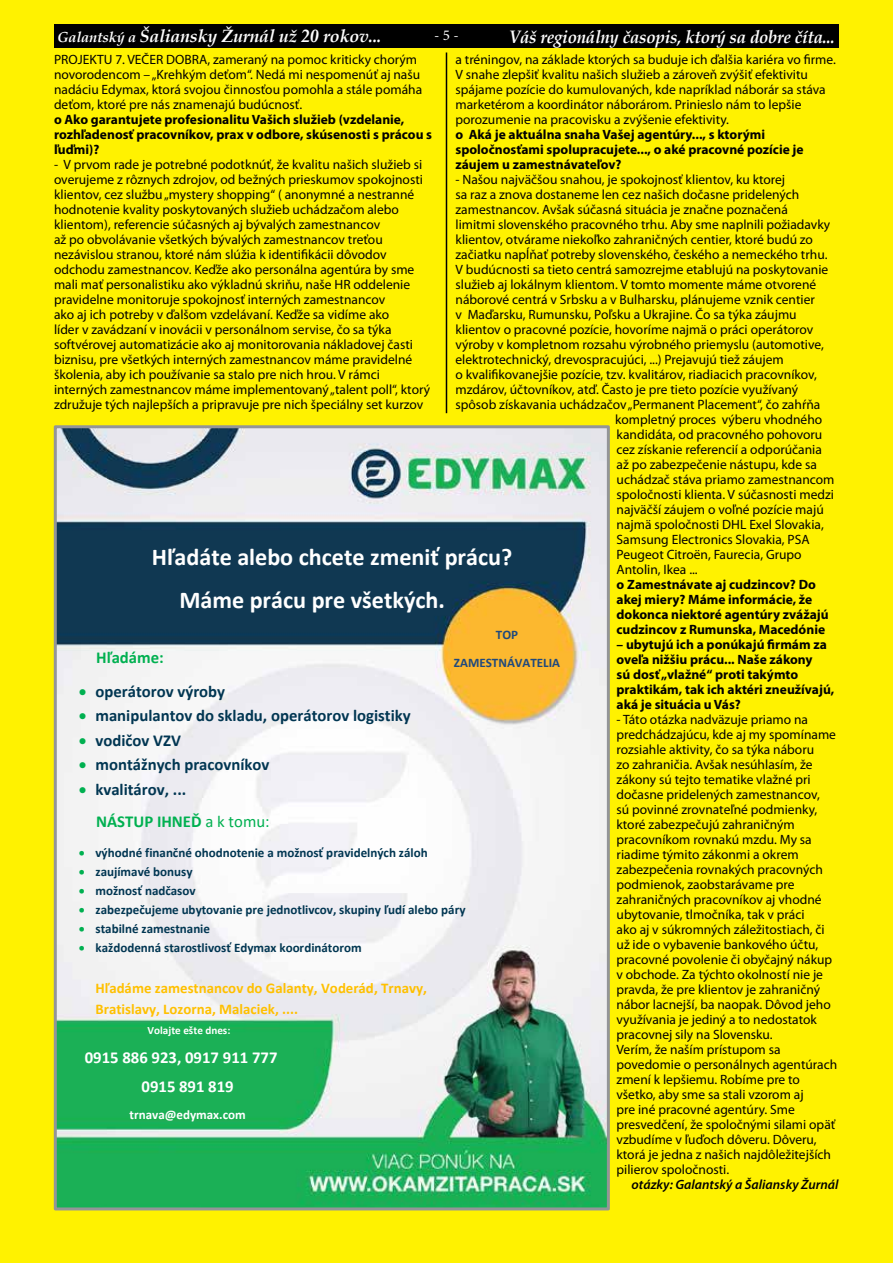
<style>
.page{position:relative;width:893px;height:1263px;background:#fff200}
.page>*{position:absolute;margin:0;border:0;box-sizing:border-box;transform-origin:0 0}
.t1{font:700 24.15px/43.2px "Calibri";color:#fff}
.t2{font:italic 700 18px "Book Antiqua";letter-spacing:-.01em;color:#fff;scale:.93 1}
.t3{font:italic 700 17.7px "Book Antiqua";letter-spacing:-.01em;color:#fff}
.t4{font:700 16.65px/32.7px "Calibri";color:#013652}
.t5{font:700 16.65px/29.7px "Calibri";color:#fff}
.t6{font:700 16.65px "Calibri";color:#00b050}
.t7{font:15px "Minion Pro";color:#fff}
.t8{font:700 14.85px/20.9px "Calibri";color:#ffc000}
.t9{font:13.5px/15px "Myriad Pro";color:#000}
.t10{font:700 13.5px/15px "Myriad Pro";color:#000}
.t11{font:italic 600 13.5px "Myriad Pro";color:#000}
.t12{font:700 13.05px "Calibri";color:#013652}
.t13{font:700 13.05px/27.5px "Calibri";color:#1f497d;text-align:center}
.t14{font:700 13.05px "Calibri";color:#fff}
.t15{font:700 11.1px "Calibri";color:#fff}
.s1{font-size:14.55px}
.s2{color:#00b050}
.s3{font-weight:400;color:#00b050}
</style>
<div class="page">
<img style="left:58px;top:429px;width:548px;height:777px">
<div style="left:54px;top:425px;width:556px;height:785px;border:3px solid #939598"></div>
<hr style="left:446px;top:53px;width:1px;height:360px;background:#000">
<div style="left:54px;top:24px;width:785px;height:24px;background:#000"></div>
<h3 class="t3" style="left:57px;top:24px;width:326px"><span class="s1">Galantský a</span> Šaliansky Žurnál už 20 rokov...</h3>
<p class="t7" style="left:434px;top:25px;width:26px">- 5 -</p>
<h2 class="t2" style="left:509px;top:24px;width:352px">Váš regionálny časopis, ktorý sa dobre číta...</h2>
<p class="t9" style="left:54px;top:52px;width:370px">PROJEKTU 7. VEČER DOBRA, zameraný na pomoc kriticky chorým novorodencom – „Krehkým deťom“. Nedá mi nespomenúť aj našu nadáciu Edymax, ktorá svojou činnosťou pomohla a stále pomáha deťom, ktoré pre nás znamenajú budúcnosť.</p>
<p class="t10" style="left:54px;top:112px;width:380px">o Ako garantujete profesionalitu Vašich služieb (vzdelanie, rozhľadenosť pracovníkov, prax v odbore, skúsenosti s prácou s ľuďmi)?</p>
<p class="t9" style="left:54px;top:157px;width:378px">- V prvom rade je potrebné podotknúť, že kvalitu našich služieb si overujeme z rôznych zdrojov, od bežných prieskumov spokojnosti klientov, cez službu „mystery shopping“ ( anonymné a nestranné hodnotenie kvality poskytovaných služieb uchádzačom alebo klientom), referencie súčasných aj bývalých zamestnancov<br>až po obvolávanie všetkých bývalých zamestnancov treťou nezávislou stranou, ktoré nám slúžia k identifikácii dôvodov odchodu zamestnancov. Keďže ako personálna agentúra by sme mali mať personalistiku ako výkladnú skriňu, naše HR oddelenie pravidelne monitoruje spokojnosť interných zamestnancov<br>ako aj ich potreby v ďalšom vzdelávaní. Keďže sa vidíme ako<br>líder v zavádzaní v inovácii v personálnom servise, čo sa týka softvérovej automatizácie ako aj monitorovania nákladovej časti biznisu, pre všetkých interných zamestnancov máme pravidelné školenia, aby ich používanie sa stalo pre nich hrou. V rámci interných zamestnancov máme implementovaný „talent poll“, ktorý združuje tých najlepších a pripravuje pre nich špeciálny set kurzov</p>
<p class="t9" style="left:455px;top:52px;width:382px">a tréningov, na základe ktorých sa buduje ich ďalšia kariéra vo firme.<br>V snahe zlepšiť kvalitu našich služieb a zároveň zvýšiť efektivitu spájame pozície do kumulovaných, kde napríklad náborár sa stáva marketérom a koordinátor náborárom. Prinieslo nám to lepšie porozumenie na pracovisku a zvýšenie efektivity.</p>
<p class="t10" style="left:455px;top:127px;width:350px">o Aká je aktuálna snaha Vašej agentúry..., s ktorými spoločnosťami spolupracujete..., o aké pracovné pozície je záujem u zamestnávateľov?</p>
<p class="t9" style="left:455px;top:172px;width:331px">- Našou najväčšou snahou, je spokojnosť klientov, ku ktorej</p>
<p class="t9" style="left:455px;top:187px;width:345px">sa raz a znova dostaneme len cez našich dočasne pridelených</p>
<p class="t9" style="left:455px;top:202px;width:334px">zamestnancov. Avšak súčasná situácia je značne poznačená</p>
<p class="t9" style="left:455px;top:217px;width:376px">limitmi slovenského pracovného trhu. Aby sme naplnili požiadavky</p>
<p class="t9" style="left:455px;top:232px;width:359px">klientov, otvárame niekoľko zahraničných centier, ktoré budú zo</p>
<p class="t9" style="left:455px;top:247px;width:373px">začiatku napĺňať potreby slovenského, českého a nemeckého trhu.</p>
<p class="t9" style="left:455px;top:262px;width:374px">V budúcnosti sa tieto centrá samozrejme etablujú na poskytovanie</p>
<p class="t9" style="left:455px;top:277px;width:362px">služieb aj lokálnym klientom. V tomto momente máme otvorené</p>
<p class="t9" style="left:455px;top:292px;width:361px">náborové centrá v Srbsku a v Bulharsku, plánujeme vznik centier</p>
<p class="t9" style="left:455px;top:307px;width:343px">v Maďarsku, Rumunsku, Poľsku a Ukrajine. Čo sa týka záujmu</p>
<p class="t9" style="left:455px;top:322px;width:359px">klientov o pracovné pozície, hovoríme najmä o práci operátorov</p>
<p class="t9" style="left:455px;top:337px;width:370px">výroby v kompletnom rozsahu výrobného priemyslu (automotive,</p>
<p class="t9" style="left:455px;top:352px;width:330px">elektrotechnický, drevospracujúci, ...) Prejavujú tiež záujem</p>
<p class="t9" style="left:455px;top:367px;width:363px">o kvalifikovanejšie pozície, tzv. kvalitárov, riadiacich pracovníkov,</p>
<p class="t9" style="left:455px;top:382px;width:344px">mzdárov, účtovníkov, atď. Často je pre tieto pozície využívaný</p>
<p class="t9" style="left:455px;top:397px;width:366px">spôsob získavania uchádzačov „Permanent Placement“, čo zahŕňa</p>
<p class="t9" style="left:615px;top:412px;width:209px">kompletný proces výberu vhodného</p>
<p class="t9" style="left:617px;top:427px;width:207px">kandidáta, od pracovného pohovoru</p>
<p class="t9" style="left:617px;top:442px;width:207px">cez získanie referencií a odporúčania</p>
<p class="t9" style="left:617px;top:457px;width:202px">až po zabezpečenie nástupu, kde sa</p>
<p class="t9" style="left:617px;top:472px;width:219px">uchádzač stáva priamo zamestnancom</p>
<p class="t9" style="left:617px;top:487px;width:219px">spoločnosti klienta. V súčasnosti medzi</p>
<p class="t9" style="left:617px;top:502px;width:209px">najväčší záujem o voľné pozície majú</p>
<p class="t9" style="left:617px;top:517px;width:209px">najmä spoločnosti DHL Exel Slovakia,</p>
<p class="t9" style="left:617px;top:532px;width:195px">Samsung Electronics Slovakia, PSA</p>
<p class="t9" style="left:617px;top:547px;width:187px">Peugeot Citroën, Faurecia, Grupo</p>
<p class="t9" style="left:617px;top:562px;width:83px">Antolin, Ikea ...</p>
<p class="t10" style="left:617px;top:577px;width:214px">o Zamestnávate aj cudzincov? Do akej miery? Máme informácie, že dokonca niektoré agentúry zvážajú cudzincov z Rumunska, Macedónie</p>
<p class="t10" style="left:617px;top:637px;width:219px">– ubytujú ich a ponúkajú firmám za oveľa nižšiu prácu... Naše zákony<br>sú dosť „vlažné“ proti takýmto praktikám, tak ich aktéri zneužívajú, aká je situácia u Vás?</p>
<p class="t9" style="left:617px;top:712px;width:222px">- Táto otázka nadväzuje priamo na predchádzajúcu, kde aj my spomíname rozsiahle aktivity, čo sa týka náboru<br>zo zahraničia. Avšak nesúhlasím, že zákony sú tejto tematike vlažné pri dočasne pridelených zamestnancov,<br>sú povinné zrovnateľné podmienky, ktoré zabezpečujú zahraničným pracovníkom rovnakú mzdu. My sa riadime týmito zákonmi a okrem zabezpečenia rovnakých pracovných podmienok, zaobstarávame pre zahraničných pracovníkov aj vhodné ubytovanie, tlmočníka, tak v práci<br>ako aj v súkromných záležitostiach, či už ide o vybavenie bankového účtu, pracovné povolenie či obyčajný nákup v obchode. Za týchto okolností nie je pravda, že pre klientov je zahraničný nábor lacnejší, ba naopak. Dôvod jeho využívania je jediný a to nedostatok pracovnej sily na Slovensku.<br>Verím, že naším prístupom sa povedomie o personálnych agentúrach zmení k lepšiemu. Robíme pre to všetko, aby sme sa stali vzorom aj<br>pre iné pracovné agentúry. Sme presvedčení, že spoločnými silami opäť vzbudíme v ľuďoch dôveru. Dôveru, ktorá je jedna z našich najdôležitejších pilierov spoločnosti.</p>
<p class="t11" style="left:631px;top:1176px;width:209px">otázky: Galantský a Šaliansky Žurnál</p>
<h1 class="t1" style="left:179px;top:535px;width:335px;text-indent:-27px">Hľadáte alebo chcete zmeniť prácu?<br>Máme prácu pre všetkých.</h1>
<p class="t6" style="left:96px;top:646px;width:69px">Hľadáme:</p>
<p class="t4" style="left:79px;top:674px;width:148px"><span class="s2">•</span> operátorov výroby</p>
<p class="t4" style="left:79px;top:699px;width:334px"><span class="s2">•</span> manipulantov do skladu, operátorov logistiky</p>
<p class="t4" style="left:79px;top:723px;width:104px"><span class="s2">•</span> vodičov VZV</p>
<p class="t4" style="left:79px;top:748px;width:192px"><span class="s2">•</span> montážnych pracovníkov</p>
<p class="t4" style="left:96px;top:772px;width:175px;text-indent:-17px"><span class="s2">•</span> kvalitárov, ...<br><span class="s2">NÁSTUP IHNEĎ</span> <span class="s3">a k tomu:</span></p>
<p class="t12" style="left:79px;top:843px;width:351px"><span class="s2">•</span> výhodné finančné ohodnotenie a možnosť pravidelných záloh</p>
<p class="t12" style="left:79px;top:862px;width:115px"><span class="s2">•</span> zaujímavé bonusy</p>
<p class="t12" style="left:79px;top:881px;width:118px"><span class="s2">•</span> možnosť nadčasov</p>
<p class="t12" style="left:79px;top:900px;width:388px"><span class="s2">•</span> zabezpečujeme ubytovanie pre jednotlivcov, skupiny ľudí alebo páry</p>
<p class="t12" style="left:79px;top:919px;width:133px"><span class="s2">•</span> stabilné zamestnanie</p>
<p class="t12" style="left:79px;top:938px;width:284px"><span class="s2">•</span> každodenná starostlivosť Edymax koordinátorom</p>
<p class="t8" style="left:95px;top:977px;width:333px">Hľadáme zamestnancov do Galanty, Voderád, Trnavy,<br>Bratislavy, Lozorna, Malaciek, ....</p>
<p class="t15" style="left:148px;top:1023px;width:84px">Volajte ešte dnes:</p>
<p class="t5" style="left:142px;top:1042px;width:137px;text-indent:-57px">0915 886 923, 0917 911 777<br>0915 891 819</p>
<p class="t14" style="left:129px;top:1105px;width:118px">trnava@edymax.com</p>
<p class="t13" style="left:454px;top:621px;width:108px">TOP<br>ZAMESTNÁVATELIA</p>
</div>
